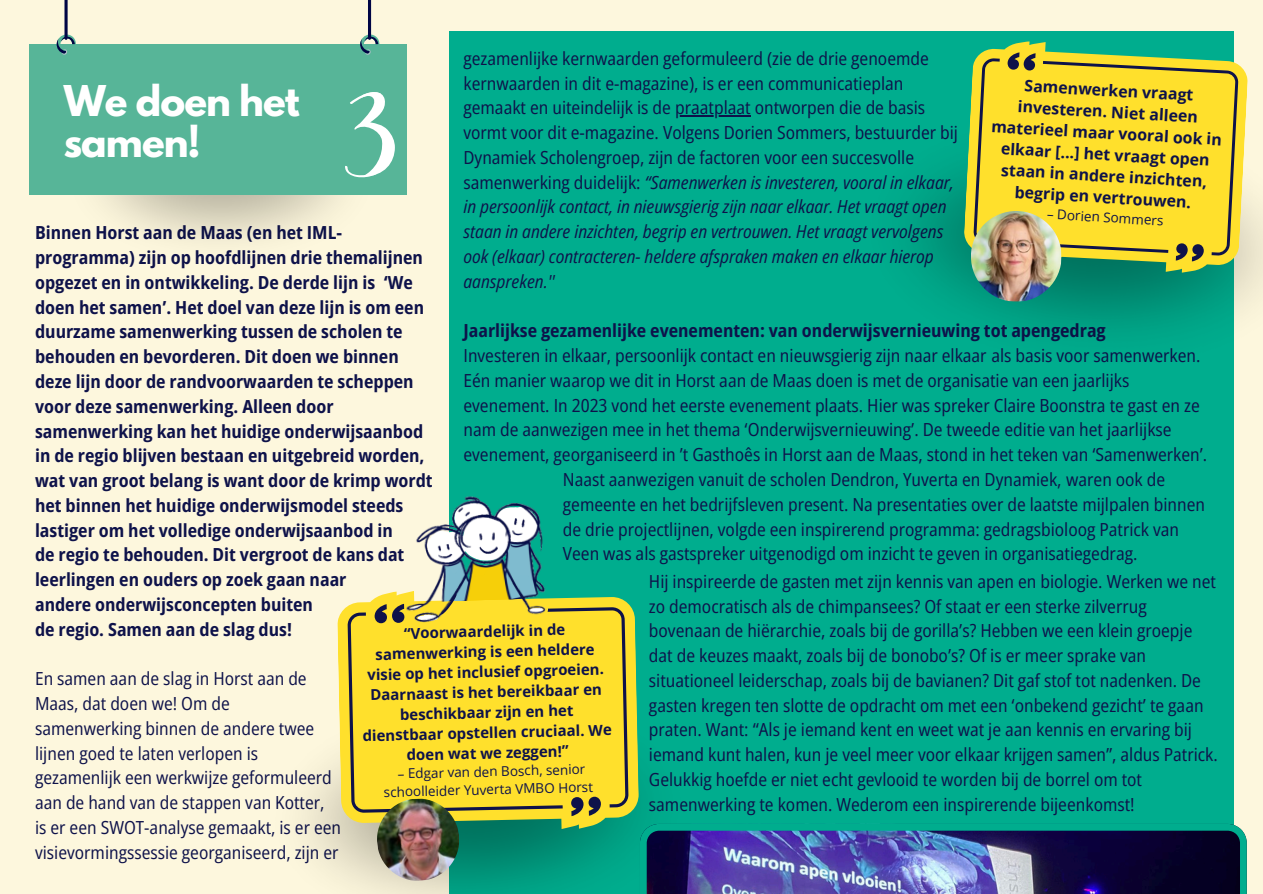
<style>
.page{position:relative;width:1263px;height:894px;background:#fff}
.page>*{position:absolute;margin:0;border:0;box-sizing:border-box;transform-origin:0 0}
.t1{font:700 37.5px/41.7px "League Spartan";letter-spacing:-.025em;color:#fff}
.t2{font:semi-condensed 18px/24.8px "Open Sans";color:#0e124a}
.t3{font:700 semi-condensed 18px/24.8px "Open Sans";color:#0e124a}
.t4{font:italic semi-condensed 18px/24.8px "Open Sans";color:#0e124a}
.t5{font:700 15.9px/21.3px "Open Sans";color:#0e124a;text-align:center}
.t6{font:700 15px/20.2px "Open Sans";color:#0e124a;text-align:center}
.t7{font:13.5px/18.1px "Open Sans";color:#0e124a;text-align:center}
.s1{font-style:normal}
.s2{font-weight:700}
</style>
<div class="page">
<div style="left:0;top:0;width:1263px;height:893px;background:#fdf7dd"></div>
<div style="left:449px;top:31px;width:784px;height:862px;background:#00ad8e"></div>
<hr style="left:675px;top:115px;width:76px;height:1px;background:#0e124a">
<img style="left:72px;top:194px;width:298px;height:46px">
<div style="left:381px;top:44px;width:26px;height:150px;background:#57b598"></div>
<div style="left:29px;top:44px;width:365px;height:150px;background:#57b598"></div>
<svg style="left:56px;top:0;width:20px;height:55px"></svg>
<svg style="left:360px;top:0;width:20px;height:55px"></svg>
<svg style="left:345px;top:92px;width:50px;height:85px"></svg>
<svg style="left:337px;top:591px;width:303px;height:262px"></svg>
<svg style="left:347px;top:608px;width:216px;height:235px;background:#a7b446"></svg>
<img style="left:375px;top:816px;width:86px;height:66px">
<img style="left:395px;top:496px;width:178px;height:96px">
<svg style="left:374px;top:592px;width:255px;height:224px;background:#efd531"></svg>
<img style="left:911px;top:171px;width:352px;height:224px">
<svg style="left:962px;top:38px;width:287px;height:256px"></svg>
<svg style="left:1007px;top:52px;width:232px;height:210px;background:#dccd35"></svg>
<svg style="left:972px;top:58px;width:206px;height:223px;background:#e6d230"></svg>
<img style="left:971px;top:211px;width:91px;height:91px;border-radius:50%">
<img style="left:640px;top:823px;width:606px;height:70px">
<p class="t2" style="left:463px;top:45px;width:467px">gezamenlijke kernwaarden geformuleerd (zie de drie genoemde kernwaarden in dit e-magazine), is er een communicatieplan gemaakt en uiteindelijk is de praatplaat ontworpen die de basis</p>
<h3 class="t4" style="left:463px;top:120px;width:496px"><span class="s1">vormt voor dit e-magazine. Volgens Dorien Sommers, bestuurder bij Dynamiek Scholengroep, zijn de factoren voor een succesvolle samenwerking duidelijk:</span> “Samenwerken is investeren, vooral in elkaar, in persoonlijk contact, in nieuwsgierig zijn naar elkaar. Het vraagt open staan in andere inzichten, begrip en vertrouwen. Het vraagt vervolgens ook (elkaar) contracteren- heldere afspraken maken en elkaar hierop aanspreken.''</h3>
<h3 class="t2" style="left:463px;top:318px;width:738px"><span class="s2">Jaarlijkse gezamenlijke evenementen: van onderwijsvernieuwing tot apengedrag<br></span>Investeren in elkaar, persoonlijk contact en nieuwsgierig zijn naar elkaar als basis voor samenwerken.<br>Eén manier waarop we dit in Horst aan de Maas doen is met de organisatie van een jaarlijks evenement. In 2023 vond het eerste evenement plaats. Hier was spreker Claire Boonstra te gast en ze</h3>
<h3 class="t2" style="left:463px;top:417px;width:745px">nam de aanwezigen mee in het thema ‘Onderwijsvernieuwing’. De tweede editie van het jaarlijkse evenement, georganiseerd in ’t Gasthoês in Horst aan de Maas, stond in het teken van ‘Samenwerken’.</h3>
<p class="t1" style="left:64px;top:84px;width:237px">We doen het samen!</p>
<p class="t5" style="left:994px;top:73px;width:232px;rotate:3deg">Samenwerken vraagt investeren. Niet alleen materieel maar vooral ook in elkaar [...] het vraagt open staan in andere inzichten, begrip en vertrouwen.</p>
<p class="t7" style="left:1047px;top:205px;width:118px;rotate:3deg">– Dorien Sommers</p>
<p class="t3" style="left:35px;top:220px;width:399px">Binnen Horst aan de Maas (en het IML&shy;programma) zijn op hoofdlijnen drie themalijnen opgezet en in ontwikkeling. De derde lijn is ‘We doen het samen’. Het doel van deze lijn is om een duurzame samenwerking tussen de scholen te behouden en bevorderen. Dit doen we binnen deze lijn door de randvoorwaarden te scheppen voor deze samenwerking. Alleen door samenwerking kan het huidige onderwijsaanbod in de regio blijven bestaan en uitgebreid worden, wat van groot belang is want door de krimp wordt het binnen het huidige onderwijsmodel steeds lastiger om het volledige onderwijsaanbod in<br>de regio te behouden. Dit vergroot de kans dat leerlingen en ouders op zoek gaan naar<br>andere onderwijsconcepten buiten<br>de regio. Samen aan de slag dus!</p>
<h1 class="t2" style="left:35px;top:665px;width:308px">En samen aan de slag in Horst aan de Maas, dat doen we! Om de<br>samenwerking binnen de andere twee lijnen goed te laten verlopen is gezamenlijk een werkwijze geformuleerd aan de hand van de stappen van Kotter,<br>is er een SWOT-analyse gemaakt, is er een visievormingssessie georganiseerd, zijn er</h1>
<p class="t2" style="left:563px;top:466px;width:644px">Naast aanwezigen vanuit de scholen Dendron, Yuverta en Dynamiek, waren ook de gemeente en het bedrijfsleven present. Na presentaties over de laatste mijlpalen binnen de drie projectlijnen, volgde een inspirerend programma: gedragsbioloog Patrick van Veen was als gastspreker uitgenodigd om inzicht te geven in organisatiegedrag.</p>
<p class="t2" style="left:649px;top:568px;width:570px">Hij inspireerde de gasten met zijn kennis van apen en biologie. Werken we net zo democratisch als de chimpansees? Of staat er een sterke zilverrug bovenaan de hiërarchie, zoals bij de gorilla’s? Hebben we een klein groepje dat de keuzes maakt, zoals bij de bonobo’s? Of is er meer sprake van situationeel leiderschap, zoals bij de bavianen? Dit gaf stof tot nadenken. De gasten kregen ten slotte de opdracht om met een ‘onbekend gezicht’ te gaan praten. Want: “Als je iemand kent en weet wat je aan kennis en ervaring bij iemand kunt halen, kun je veel meer voor elkaar krijgen samen”, aldus Patrick.<br>Gelukkig hoefde er niet echt gevlooid te worden bij de borrel om tot samenwerking te komen. Wederom een inspirerende bijeenkomst!</p>
<h3 class="t6" style="left:361px;top:622px;width:251px;rotate:-1deg">“Voorwaardelijk in de samenwerking is een heldere visie op het inclusief opgroeien.<br>Daarnaast is het bereikbaar en beschikbaar zijn en het dienstbaar opstellen cruciaal. We doen wat we zeggen!”</h3>
<p class="t7" style="left:383px;top:763px;width:211px;rotate:-1deg">– Edgar van den Bosch, senior schoolleider Yuverta VMBO Horst</p>
</div>
